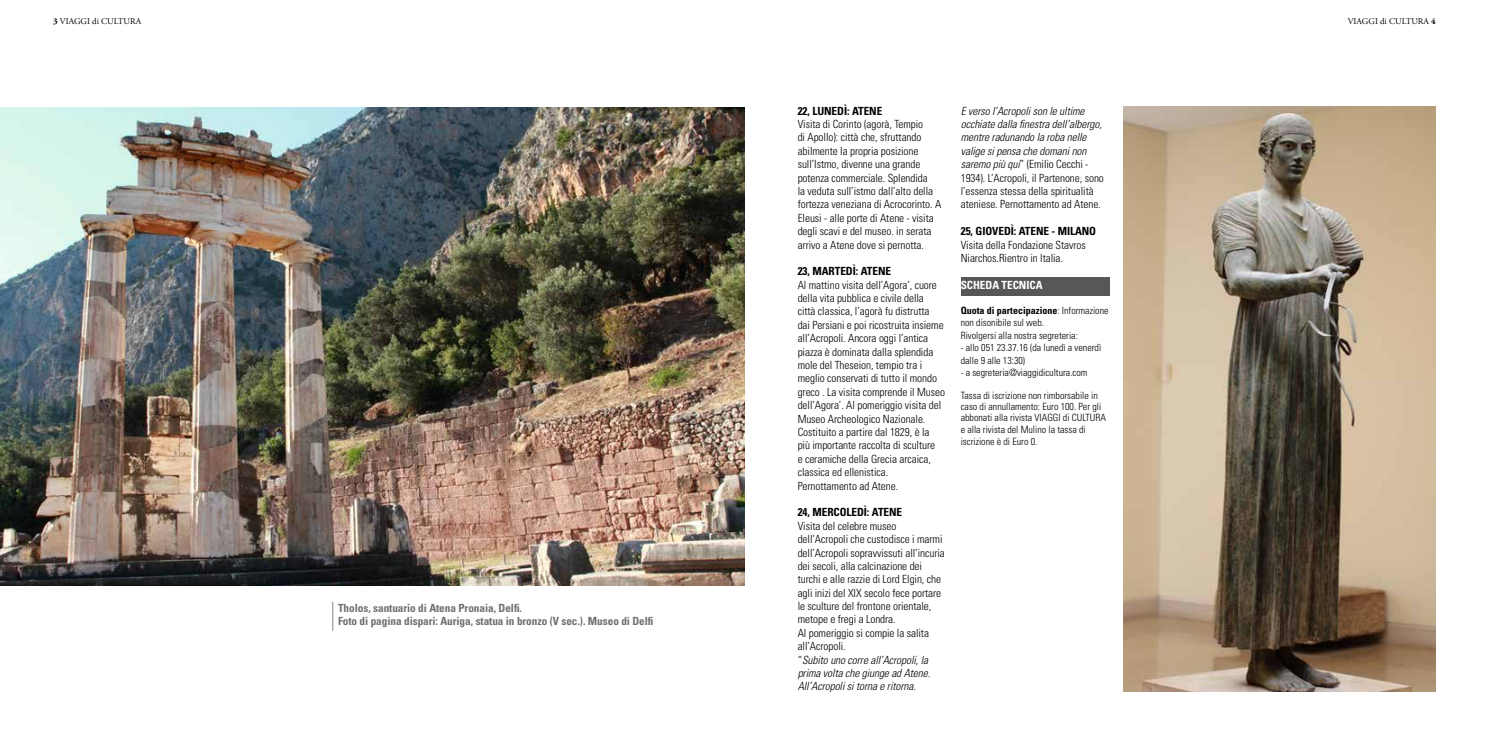
<style>
.page{position:relative;width:1489px;height:745px;background:#fff}
.page>*{position:absolute;margin:0;border:0;box-sizing:border-box;transform-origin:0 0}
.t1{font:300 condensed 11.25px/13.4px "Univers LT Std";letter-spacing:-.005em;color:#000}
.t2{font:italic 300 condensed 11.25px/13.4px "Univers LT Std";letter-spacing:-.005em;color:#000}
.t3{font:700 condensed 11.25px/13.4px "Univers LT Std";letter-spacing:-.005em;color:#706f6f}
.t4{font:700 condensed 11.25px "Univers LT Std";letter-spacing:-.005em;color:#000}
.t5{font:700 condensed 11.25px "Univers LT Std";letter-spacing:-.005em;color:#fff}
.t6{font:300 condensed 10px/12.5px "Univers LT Std";color:#000}
.t7{font:8.75px "Adobe Garamond Pro";color:#000}
.s1{font-weight:700}
.s2{font-style:italic}
.s3{font-style:normal}
</style>
<div class="page">
<svg style="left:332px;top:601px;width:1px;height:29px"></svg>
<img style="left:0;top:107px;width:744px;height:478px">
<div style="left:960px;top:277px;width:149px;height:18px;background:#575756"></div>
<img style="left:1123px;top:106px;width:312px;height:585px">
<p class="t7" style="left:53px;top:16px;width:89px"><span class="s1">3</span> VIAGGI di CULTURA</p>
<p class="t7" style="left:1347px;top:16px;width:90px">VIAGGI di CULTURA <span class="s1">4</span></p>
<p class="t3" style="left:338px;top:600px;width:317px">Tholos, santuario di Atena Pronaia, Delfi.<br>Foto di pagina dispari: Auriga, statua in bronzo (V sec.). Museo di Delfi</p>
<p class="t4" style="left:797px;top:104px;width:86px">22, LUNEDÌ: ATENE</p>
<p class="t1" style="left:797px;top:117px;width:145px">Visita di Corinto (agorà, Tempio<br>di Apollo): città che, sfruttando abilmente la propria posizione sull’Istmo, divenne una grande potenza commerciale. Splendida<br>la veduta sull’istmo dall’alto della fortezza veneziana di Acrocorinto. A Eleusi - alle porte di Atene - visita degli scavi e del museo. in serata arrivo a Atene dove si pernotta.</p>
<p class="t4" style="left:797px;top:264px;width:95px">23, MARTEDÌ: ATENE</p>
<p class="t1" style="left:797px;top:278px;width:149px">Al mattino visita dell’Agora’, cuore della vita pubblica e civile della<br>città classica, l’agorà fu distrutta<br>dai Persiani e poi ricostruita insieme all’Acropoli. Ancora oggi l’antica piazza è dominata dalla splendida mole del Theseion, tempio tra i meglio conservati di tutto il mondo greco . La visita comprende il Museo dell’Agora’. Al pomeriggio visita del Museo Archeologico Nazionale.<br>Costituito a partire dal 1829, è la<br>più importante raccolta di sculture<br>e ceramiche della Grecia arcaica, classica ed ellenistica.<br>Pernottamento ad Atene.</p>
<p class="t4" style="left:797px;top:505px;width:106px">24, MERCOLEDÌ: ATENE</p>
<p class="t1" style="left:797px;top:518px;width:149px">Visita del celebre museo dell’Acropoli che custodisce i marmi dell’Acropoli sopravvissuti all’incuria dei secoli, alla calcinazione dei turchi e alle razzie di Lord Elgin, che agli inizi del XIX secolo fece portare le sculture del frontone orientale, metope e fregi a Londra.<br>Al pomeriggio si compie la salita all’Acropoli.<br>“<span class="s2">Subito uno corre all’Acropoli, la prima volta che giunge ad Atene.<br>All’Acropoli si torna e ritorna.</span></p>
<p class="t2" style="left:960px;top:104px;width:145px">E verso l’Acropoli son le ultime occhiate dalla finestra dell’albergo, mentre radunando la roba nelle valige si pensa che domani non saremo più qui<span class="s3">” (Emilio Cecchi - 1934). L’Acropoli, il Partenone, sono l’essenza stessa della spiritualità ateniese. Pernottamento ad Atene.</span></p>
<p class="t4" style="left:960px;top:224px;width:137px">25, GIOVEDÌ: ATENE - MILANO</p>
<p class="t1" style="left:960px;top:238px;width:127px">Visita della Fondazione Stavros<br>Niarchos.Rientro in Italia.</p>
<p class="t5" style="left:960px;top:277px;width:83px">SCHEDA TECNICA</p>
<p class="t6" style="left:960px;top:304px;width:149px"><span class="s1">Quota di partecipazione</span>: Informazione non disonibile sul web.<br>Rivolgersi alla nostra segreteria:</p>
<p class="t6" style="left:960px;top:341px;width:142px">- allo 051 23.37.16 (da lunedì a venerdì dalle 9 alle 13:30)</p>
<p class="t6" style="left:960px;top:366px;width:128px">- a segreteria@viaggidicultura.com</p>
<p class="t6" style="left:960px;top:389px;width:147px;line-height:11.2px">Tassa di iscrizione non rimborsabile in caso di annullamento: Euro 100. Per gli abbonati alla rivista VIAGGI di CULTURA e alla rivista del Mulino la tassa di</p>
<p class="t6" style="left:960px;top:435px;width:78px">iscrizione è di Euro 0.</p>
</div>
